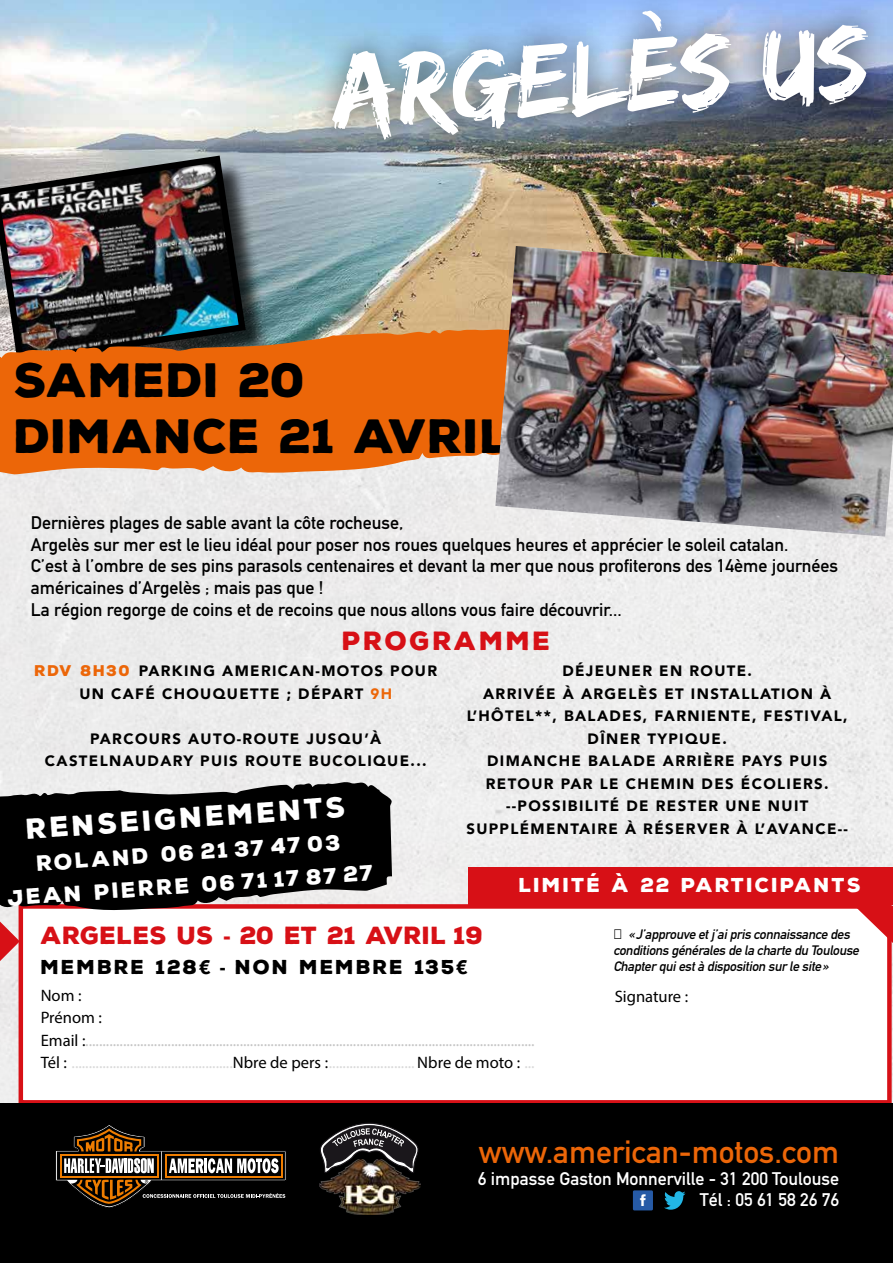
<style>
.page{position:relative;width:893px;height:1263px;background:#fff}
.page>*{position:absolute;margin:0;border:0;box-sizing:border-box;transform-origin:0 0}
.t1{font:108px "Edo SZ";color:#fff}
.t2{font:900 46.65px/55.9px "Nexa Rust Sans";letter-spacing:.01em;color:#000}
.t3{font:700 31.65px "DIN Alternate";color:#ec6608}
.t4{font:900 27.75px "Nexa Rust Sans";color:#fff}
.t5{font:900 25.5px "Nexa Rust Sans";letter-spacing:.1em;color:#d71016}
.t6{font:900 24px "Nexa Rust Sans";color:#d71016}
.t7{font:900 21.3px/32.7px "Nexa Rust Sans";color:#fff;text-align:center}
.t8{font:900 19.5px "Nexa Rust Sans";letter-spacing:.1em;color:#000}
.t9{font:900 19.5px "Nexa Rust Sans";letter-spacing:.1em;color:#fff}
.t10{font:700 18px/21.6px "DIN Alternate";color:#000}
.t11{font:700 18px/21.6px "DIN Alternate";color:#fff;text-align:right}
.t12{font:16.5px/22.5px "Myriad Pro";color:#c6c6c6}
.t13{font:16.5px "Myriad Pro";color:#000}
.t14{font:900 15px/22.5px "Avenir";letter-spacing:.09em;color:#000;text-align:center}
.t15{font:14.85px "Facebook Letter Faces";color:#fff}
.t16{font:italic 700 13.5px/16.2px "DIN Alternate";color:#000}
.s1{font-family:"Nexa Rust Sans";color:#ec6608}
.s2{color:#ec6608}
.s3{font-family:"Avenir"}
.s4{color:#000}
.s5{color:#dadada}
</style>
<div class="page">
<div style="left:0;top:475px;width:893px;height:628px;background:#ececec"></div>
<div style="left:21px;top:906px;width:868px;height:196px;background:#fff"></div>
<div style="left:19px;top:904px;width:873px;height:200px;border:4px solid #d71016"></div>
<svg style="left:0;top:921px;width:20px;height:40px"></svg>
<svg style="left:854px;top:906px;width:39px;height:37px"></svg>
<div style="left:0;top:1103px;width:893px;height:160px;background:#000"></div>
<svg style="left:55px;top:1125px;width:231px;height:83px"></svg>
<img style="left:320px;top:1173px;width:100px;height:42px">
<svg style="left:320px;top:1123px;width:99px;height:50px"></svg>
<div style="left:633px;top:1190px;width:20px;height:20px;background:#265aa6;border-radius:2px"></div>
<svg style="left:664px;top:1191px;width:21px;height:19px"></svg>
<img style="left:0;top:0;width:893px;height:326px">
<div style="left:0;top:159px;width:271px;height:230px;background:#000;opacity:.75"></div>
<img style="left:0;top:152px;width:249px;height:174px">
<div style="left:468px;top:867px;width:425px;height:38px;background:#d71016"></div>
<svg style="left:0;top:326px;width:495px;height:149px;background:#da6b1b"></svg>
<div style="left:307px;top:0;width:584px;height:164px;background:#000;opacity:.6"></div>
<svg style="left:0;top:778px;width:396px;height:135px;background:#2f2a2a"></svg>
<img style="left:495px;top:246px;width:398px;height:291px">
<h1 class="t1" style="left:330px;top:32px;width:537px;rotate:-4deg">ARGELÈS US</h1>
<h2 class="t2" style="left:14px;top:353px;width:499px">SAMEDI 20<br>DIMANCE 21 AVRIL</h2>
<p class="t10" style="left:31px;top:511px;width:809px">Dernières plages de sable avant la côte rocheuse,<br>Argelès sur mer est le lieu idéal pour poser nos roues quelques heures et apprécier le soleil catalan.<br>C’est à l’ombre de ses pins parasols centenaires et devant la mer que nous profiterons des 14ème journées américaines d’Argelès ; mais pas que !<br>La région regorge de coins et de recoins que nous allons vous faire découvrir...</p>
<h3 class="t5" style="left:342px;top:623px;width:210px">PROGRAMME</h3>
<p class="t14" style="left:35px;top:659px;width:404px"><span class="s1">RDV 8H30</span> PARKING AMERICAN-MOTOS POUR<br>UN CAFÉ CHOUQUETTE ; DÉPART <span class="s2">9H</span></p>
<p class="t14" style="left:45px;top:727px;width:383px">PARCOURS AUTO-ROUTE JUSQU’À<br>CASTELNAUDARY PUIS ROUTE BUCOLIQUE...</p>
<h3 class="t4" style="left:25px;top:810px;width:322px;rotate:-4deg">RENSEIGNEMENTS</h3>
<h3 class="t7" style="left:5px;top:849px;width:368px;rotate:-4deg">ROLAND 06 21 37 47 03<br>JEAN PIERRE 06 71 17 87 27</h3>
<p class="t14" style="left:466px;top:659px;width:383px">DÉJEUNER EN ROUTE.<br>ARRIVÉE À ARGELÈS ET INSTALLATION À<br>L’HÔTEL**, BALADES, FARNIENTE, FESTIVAL,<br>DÎNER TYPIQUE.<br>DIMANCHE BALADE ARRIÈRE PAYS PUIS<br>RETOUR PAR LE CHEMIN DES ÉCOLIERS. --POSSIBILITÉ DE RESTER UNE NUIT<br>SUPPLÉMENTAIRE À RÉSERVER À L’AVANCE--</p>
<h3 class="t9" style="left:519px;top:871px;width:344px">LIMITÉ À 22 PARTICIPANTS</h3>
<h3 class="t6" style="left:41px;top:919px;width:444px">ARGELES US <span class="s3">-</span> 20 ET 21 AVRIL 19</h3>
<h3 class="t8" style="left:41px;top:954px;width:428px">MEMBRE 128<span class="s3">€ -</span> NON MEMBRE 135<span class="s3">€</span></h3>
<p class="t12" style="left:41px;top:984px;width:495px"><span class="s4">Nom :<br>Prénom :<br>Email :</span>...................................................................................................................................<br><span class="s4">Tél :</span> <span class="s5">...............................................</span><span class="s4">Nbre de pers :</span><span class="s5">.........................</span> <span class="s4">Nbre de moto :</span> <span class="s5">...</span></p>
<p class="t16" style="left:613px;top:925px;width:250px;text-indent:15px">«J’approuveetj ’aiprisconnaissancedes conditionsgénéralesdelachartedu Toulouse<br>Chapterquiestàdisposition surlesite»</p>
<p class="t13" style="left:615px;top:987px;width:75px">Signature :</p>
<h3 class="t3" style="left:479px;top:1128px;width:362px">www.american-motos.com</h3>
<p class="t11" style="left:478px;top:1166px;width:363px">6 impasse Gaston Monnerville - 31 200 Toulouse<br>Tél : 05 61 58 26 76</p>
<p class="t15" style="left:640px;top:1191px;width:8px">f</p>
</div>
